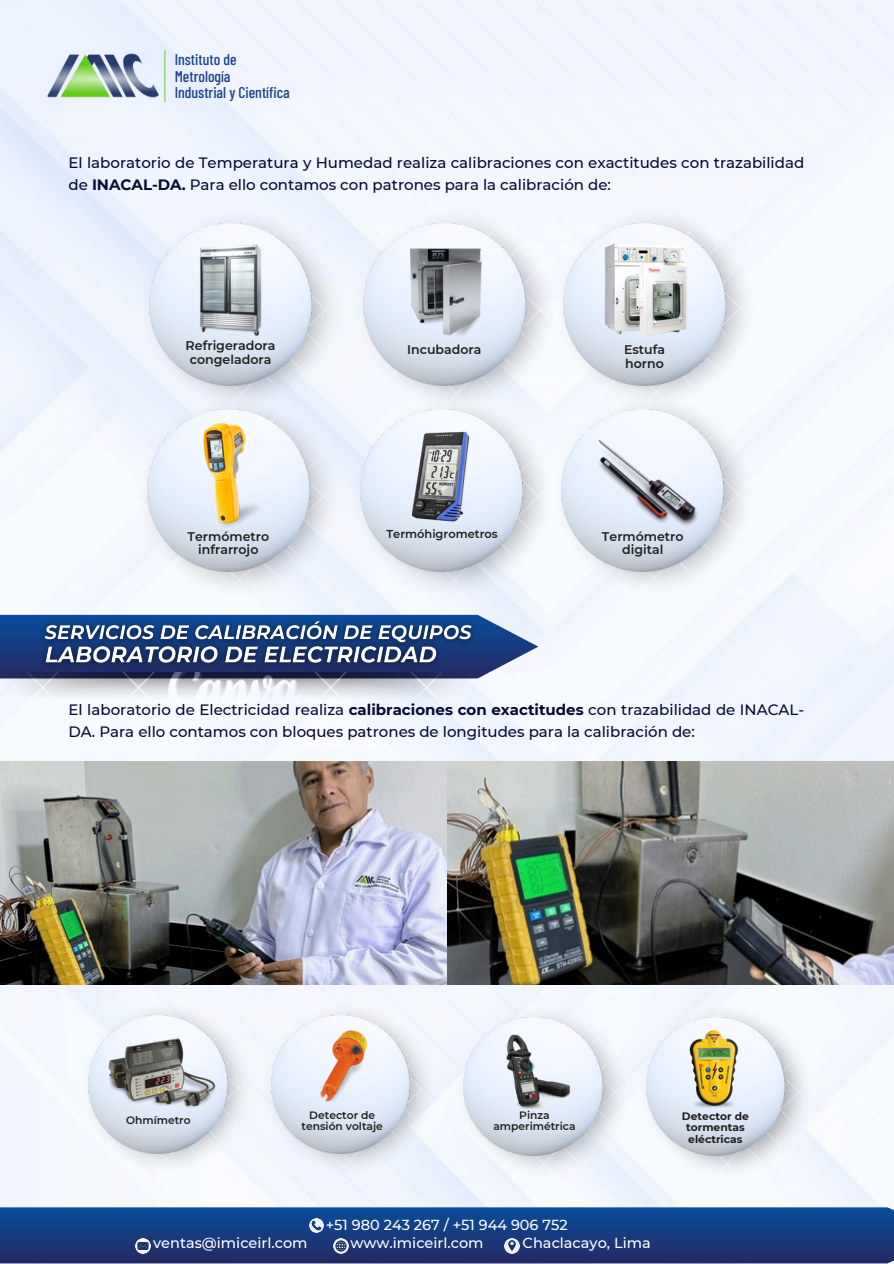
<style>
.page{position:relative;width:894px;height:1264px;background:#fff}
.page>*{position:absolute;margin:0;border:0;box-sizing:border-box;transform-origin:0 0}
.t1{font:500 15.6px/16.8px "Barlow Condensed";color:#1c418c}
.t2{font:500 15px/21.3px "Montserrat";color:#050a30}
.t3{font:500 14.55px "Montserrat";color:#fff}
.t4{font:600 12.6px/13.6px "Montserrat";color:#202020;text-align:center}
.t5{font:600 11.4px "Montserrat";color:#202020}
.t6{font:600 10.65px/11.6px "Montserrat";color:#202020;text-align:center}
.t7{font:700 10.65px/11.6px "Montserrat";color:#202020;text-align:center}
.s1{font-weight:700}
</style>
<div class="page">
<div style="left:0;top:0;width:893px;height:1207px;background:#f2f7fe"></div>
<img style="left:0;top:761px;width:893px;height:223px">
<svg style="left:0;top:1207px;width:893px;height:56px;background:#173c7f"></svg>
<img style="left:309px;top:1218px;width:14px;height:14px">
<img style="left:135px;top:1238px;width:15px;height:15px">
<img style="left:334px;top:1238px;width:14px;height:15px">
<img style="left:505px;top:1238px;width:14px;height:15px">
<img style="left:46px;top:50px;width:114px;height:52px">
<hr style="left:164px;top:50px;width:1px;height:52px;background:#64cc1f">
<img style="left:352px;top:205px;width:200px;height:187px">
<img style="left:363px;top:223px;width:162px;height:162px">
<img style="left:552px;top:203px;width:208px;height:209px">
<img style="left:563px;top:223px;width:162px;height:162px">
<svg style="left:0;top:615px;width:538px;height:63px"></svg>
<img style="left:35px;top:612px;width:446px;height:41px">
<img style="left:35px;top:635px;width:412px;height:37px">
<img style="left:0;top:672px;width:474px;height:30px">
<img style="left:135px;top:392px;width:208px;height:209px">
<img style="left:350px;top:392px;width:208px;height:209px">
<img style="left:147px;top:415px;width:162px;height:156px">
<img style="left:361px;top:409px;width:162px;height:162px">
<img style="left:550px;top:389px;width:208px;height:210px">
<img style="left:561px;top:409px;width:162px;height:162px">
<img style="left:137px;top:205px;width:208px;height:210px">
<img style="left:149px;top:223px;width:162px;height:162px">
<img style="left:198px;top:233px;width:65px;height:106px">
<img style="left:405px;top:247px;width:78px;height:92px">
<img style="left:599px;top:239px;width:90px;height:101px">
<img style="left:581px;top:428px;width:123px;height:103px">
<img style="left:197px;top:421px;width:67px;height:108px">
<img style="left:411px;top:428px;width:61px;height:94px">
<img style="left:638px;top:1002px;width:177px;height:178px">
<img style="left:261px;top:999px;width:177px;height:179px">
<img style="left:78px;top:998px;width:178px;height:178px">
<img style="left:454px;top:1002px;width:178px;height:178px">
<img style="left:89px;top:1015px;width:138px;height:138px">
<img style="left:271px;top:1015px;width:139px;height:138px">
<img style="left:463px;top:1017px;width:139px;height:138px">
<img style="left:646px;top:1017px;width:138px;height:138px">
<img style="left:319px;top:1024px;width:52px;height:80px">
<img style="left:496px;top:1025px;width:76px;height:85px">
<img style="left:682px;top:1024px;width:58px;height:85px">
<img style="left:104px;top:1027px;width:119px;height:88px">
<p class="t1" style="left:175px;top:50px;width:116px">Instituto de<br>Metrología<br>Industrial y Científica</p>
<h4 class="t2" style="left:68px;top:152px;width:737px">El laboratorio de Temperatura y Humedad realiza calibraciones con exactitudes con trazabilidad de <span class="s1">INACAL-DA.</span> Para ello contamos con patrones para la calibración de:</h4>
<h5 class="t4" style="left:185px;top:339px;width:91px">Refrigeradora congeladora</h5>
<p class="t4" style="left:407px;top:343px;width:76px">Incubadora</p>
<h1 class="t4" style="left:624px;top:343px;width:42px;text-align:left">Estufa horno</h1>
<p class="t4" style="left:187px;top:529px;width:83px">Termómetro infrarrojo</p>
<p class="t5" style="left:386px;top:527px;width:113px">Termóhigrometros</p>
<p class="t4" style="left:601px;top:529px;width:83px">Termómetro digital</p>
<p class="t2" style="left:68px;top:699px;width:737px">El laboratorio de Electricidad realiza <span class="s1">calibraciones con exactitudes</span> con trazabilidad de INACAL-<br>DA. Para ello contamos con bloques patrones de longitudes para la calibración de:</p>
<p class="t6" style="left:126px;top:1114px;width:66px">Ohmímetro</p>
<h5 class="t6" style="left:493px;top:1108px;width:84px">Pinza amperimétrica</h5>
<p class="t6" style="left:301px;top:1108px;width:83px">Detector de tensión voltaje</p>
<p class="t3" style="left:326px;top:1215px;width:243px">+51 980 243 267 / +51 944 906 752</p>
<p class="t3" style="left:153px;top:1233px;width:156px">ventas@imiceirl.com</p>
<p class="t3" style="left:350px;top:1233px;width:134px">www.imiceirl.com</p>
<p class="t3" style="left:522px;top:1233px;width:130px">Chaclacayo, Lima</p>
<p class="t7" style="left:681px;top:1110px;width:68px">Detector de tormentas eléctricas</p>
</div>
